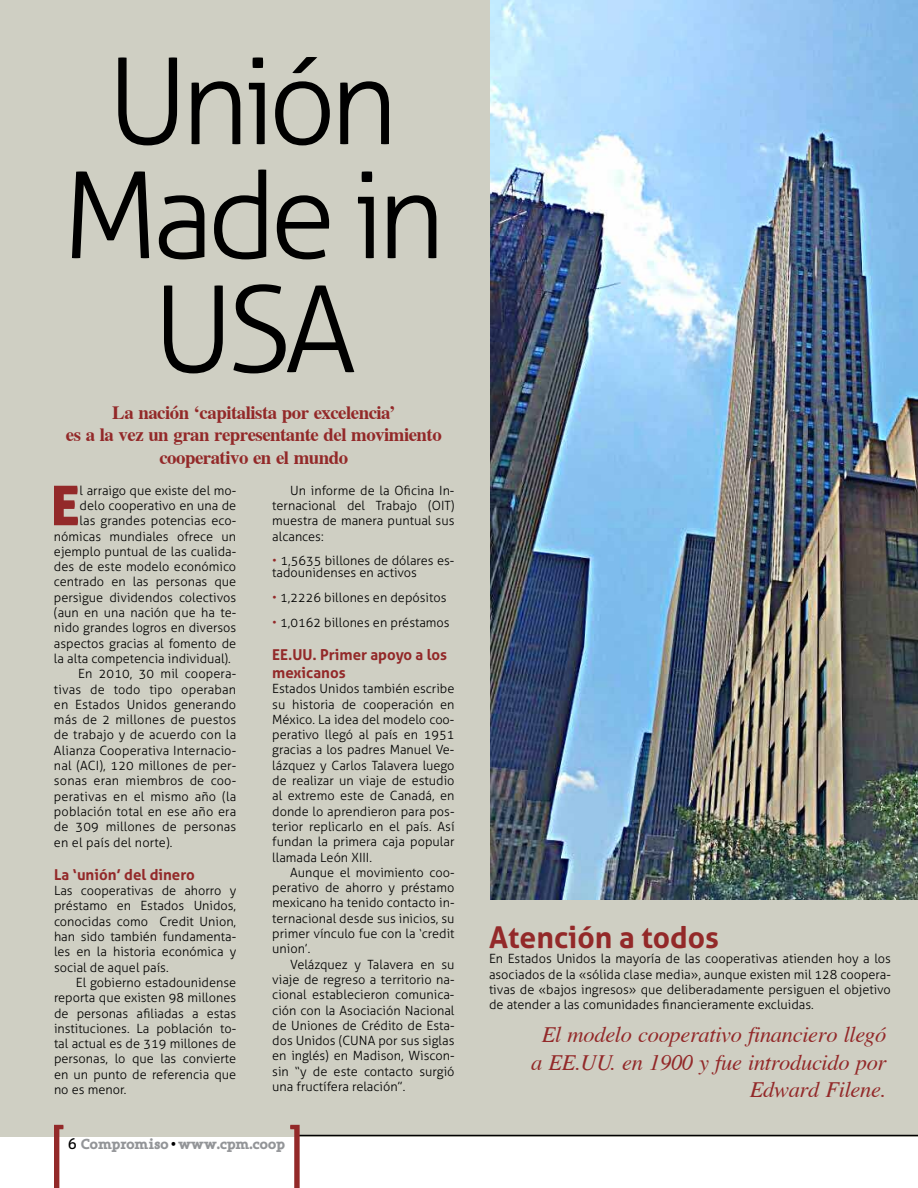
<style>
.page{position:relative;width:918px;height:1188px;background:#fff}
.page>*{position:absolute;margin:0;border:0;box-sizing:border-box;transform-origin:0 0}
.t1{font:300 120px/114px "Aller";letter-spacing:-.06em;color:#000;text-align:center}
.t2{font:54.9px "Aller Display";color:#932929}
.t3{font:700 30px "Aller";color:#932929}
.t4{font:italic 22.5px/27.8px "Cardiff";letter-spacing:-.015em;color:#932929;text-align:right}
.t5{font:700 18.75px/22.5px "Cardiff";letter-spacing:-.025em;color:#932929;text-align:center}
.t6{font:700 15px/18px "Aller";color:#932929}
.t7{font:700 15px "Grandesign Neue Serif";letter-spacing:-.025em;color:#939598;scale:.95 1}
.t8{font:300 12.75px/15.3px "Aller";color:#000;text-align:justify}
.s1{color:#932929}
.s2{font-family:"Aller";font-weight:400;color:#000}
.s3{color:#000}
</style>
<div class="page">
<div style="left:0;top:0;width:918px;height:1136px;background:#cfcfc3"></div>
<hr style="left:298px;top:1135px;width:620px;height:1px;background:#000">
<svg style="left:54px;top:1125px;width:10px;height:63px"></svg>
<svg style="left:290px;top:1125px;width:10px;height:63px"></svg>
<img style="left:490px;top:0;width:428px;height:900px">
<h1 class="t1" style="left:62px;top:45px;width:386px">Unión<br>Made in<br>USA</h1>
<h3 class="t5" style="left:66px;top:401px;width:377px">La nación ‘capitalista por excelencia’<br>es a la vez un gran representante del movimiento cooperativo en el mundo</h3>
<h2 class="t2" style="left:51px;top:471px;width:30px">E</h2>
<p class="t8" style="left:80px;top:483px;width:158px">l arraigo que existe del mo-</p>
<p class="t8" style="left:272px;top:482px;width:184px;text-indent:18px">Un informe de la Oficina In&shy;ternacional del Trabajo (OIT) muestra de manera puntual sus alcances:</p>
<p class="t8" style="left:272px;top:554px;width:184px;line-height:12.3px"><span class="s1">•</span> 1,5635 billones de dólares es&shy;tadounidenses en activos</p>
<p class="t8" style="left:272px;top:590px;width:176px"><span class="s1">•</span> 1,2226 billones en depósitos</p>
<p class="t8" style="left:272px;top:614px;width:179px"><span class="s1">•</span> 1,0162 billones en préstamos</p>
<p class="t6" style="left:272px;top:646px;width:176px">EE.UU. Primer apoyo a los mexicanos</p>
<p class="t8" style="left:272px;top:681px;width:184px">Estados Unidos también escribe su historia de cooperación en México. La idea del modelo coo&shy;perativo llegó al país en 1951 gracias a los padres Manuel Ve&shy;lázquez y Carlos Talavera luego de realizar un viaje de estudio al extremo este de Canadá, en donde lo aprendieron para pos&shy;terior replicarlo en el país. Así fundan la primera caja popular llamada León XIII.</p>
<p class="t8" style="left:272px;top:865px;width:184px;text-indent:18px">Aunque el movimiento coo&shy;perativo de ahorro y préstamo mexicano ha tenido contacto in&shy;ternacional desde sus inicios, su primer vínculo fue con la ‘credit union’.</p>
<p class="t8" style="left:272px;top:957px;width:184px;text-indent:18px">Velázquez y Talavera en su viaje de regreso a territorio na&shy;cional establecieron comunica&shy;ción con la Asociación Nacional de Uniones de Crédito de Esta&shy;dos Unidos (CUNA por sus siglas en inglés) en Madison, Wiscon&shy;sin “y de este contacto surgió una fructífera relación”.</p>
<p class="t8" style="left:80px;top:498px;width:158px">delo cooperativo en una de</p>
<p class="t8" style="left:80px;top:513px;width:158px">las grandes potencias eco-</p>
<p class="t8" style="left:54px;top:528px;width:184px">nómicas mundiales ofrece un</p>
<p class="t8" style="left:54px;top:544px;width:184px">ejemplo puntual de las cualida-</p>
<p class="t8" style="left:54px;top:559px;width:184px">des de este modelo económico</p>
<p class="t8" style="left:54px;top:574px;width:184px">centrado en las personas que</p>
<p class="t8" style="left:54px;top:590px;width:184px">persigue dividendos colectivos</p>
<p class="t8" style="left:54px;top:605px;width:184px">(aun en una nación que ha te-</p>
<p class="t8" style="left:54px;top:620px;width:184px">nido grandes logros en diversos</p>
<p class="t8" style="left:54px;top:636px;width:184px">aspectos gracias al fomento de</p>
<p class="t8" style="left:54px;top:651px;width:178px">la alta competencia individual).</p>
<p class="t8" style="left:78px;top:666px;width:160px">En 2010, 30 mil coopera-</p>
<p class="t8" style="left:54px;top:681px;width:184px">tivas de todo tipo operaban</p>
<p class="t8" style="left:54px;top:697px;width:184px">en Estados Unidos generando</p>
<p class="t8" style="left:54px;top:712px;width:184px">más de 2 millones de puestos</p>
<p class="t8" style="left:54px;top:727px;width:184px">de trabajo y de acuerdo con la</p>
<p class="t8" style="left:54px;top:743px;width:184px">Alianza Cooperativa Internacio-</p>
<p class="t8" style="left:54px;top:758px;width:184px">nal (ACI), 120 millones de per-</p>
<p class="t8" style="left:54px;top:773px;width:184px">sonas eran miembros de coo-</p>
<p class="t8" style="left:54px;top:789px;width:184px">perativas en el mismo año (la</p>
<p class="t8" style="left:54px;top:804px;width:184px">población total en ese año era</p>
<p class="t8" style="left:54px;top:819px;width:184px">de 309 millones de personas</p>
<p class="t8" style="left:54px;top:834px;width:120px">en el país del norte).</p>
<p class="t6" style="left:54px;top:865px;width:142px">La ‘unión’ del dinero</p>
<p class="t8" style="left:54px;top:883px;width:184px">Las cooperativas de ahorro y préstamo en Estados Unidos, conocidas como Credit Union, han sido también fundamenta&shy;les en la historia económica y social de aquel país.</p>
<p class="t8" style="left:54px;top:975px;width:184px;text-indent:22px">El gobierno estadounidense reporta que existen 98 millones de personas afiliadas a estas instituciones. La población to&shy;tal actual es de 319 millones de personas, lo que las convierte en un punto de referencia que no es menor.</p>
<p class="t7" style="left:68px;top:1136px;width:231px"><span class="s2">6</span> Compromiso <span class="s3">•</span> www.cpm.coop</p>
<h3 class="t3" style="left:489px;top:919px;width:232px">Atención a todos</h3>
<p class="t8" style="left:489px;top:951px;width:404px">En Estados Unidos la mayoría de las cooperativas atienden hoy a los asociados de la «sólida clase media», aunque existen mil 128 coopera&shy;tivas de «bajos ingresos» que deliberadamente persiguen el objetivo de atender a las comunidades financieramente excluidas.</p>
<h3 class="t4" style="left:531px;top:1020px;width:357px">El modelo cooperativo financiero llegó a EE.UU. en 1900 y fue introducido por<br>Edward Filene.</h3>
</div>
